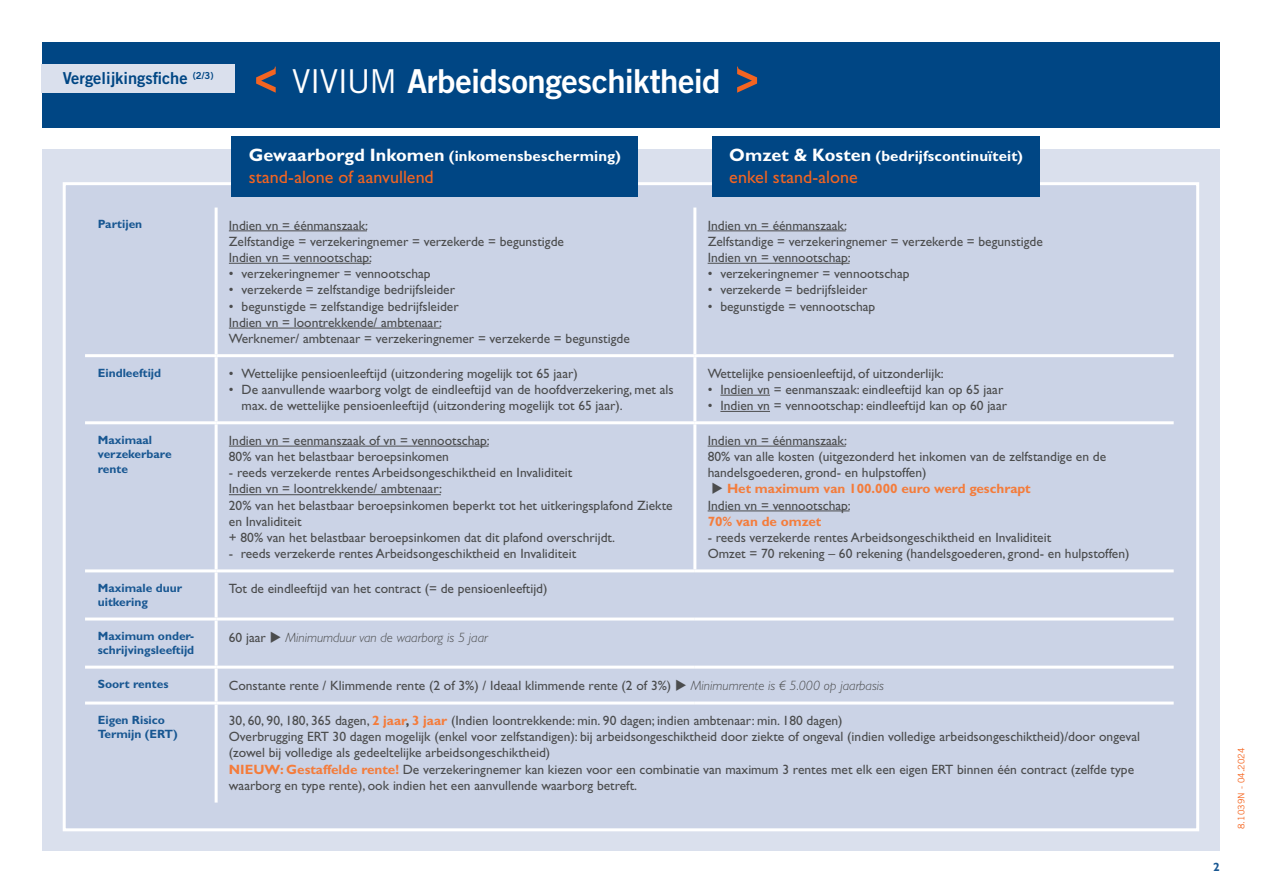
<style>
.page{position:relative;width:1263px;height:893px;background:#fff}
.page>*{position:absolute;margin:0;border:0;box-sizing:border-box;transform-origin:0 0}
.t1{font:33px "Trade Gothic LT Std Bd 2";letter-spacing:-.015em;color:#fff}
.Subtitel_blue{font:18px "Gill Sans Std";color:#f36421}
.t2{font:16.5px "Trade Gothic LT Std Bd 2";color:#004684}
.Subtitel_blue-2{font:700 15px "Gill Sans Std";letter-spacing:.01em;color:#fff}
.Tabel_-_tekst{font:13.5px/16.2px "Gill Sans Std";color:#4b4c4d}
.Tabel_-_tekst-2{font:700 13.5px "Gill Sans Std";color:#f47c3b}
.Tabel_-_tekst-3{font:italic 300 13.5px "Gill Sans Std";color:#4b4c4d}
.Tabel_-_titel{font:700 12px/14.4px "Gill Sans Std";color:#185792}
.Normaal{font:9px "Trade Gothic LT Std";color:#f5641e}
.s1{font-family:"Trade Gothic LT Std"}
.s2{font-size:18px}
.s3{color:#4b4c4d}
.s4{font-weight:400;font-style:normal}
.s5{font-weight:300;font-style:italic}
.s6{font-weight:700;color:#f47c3b}
.s7{font-weight:700}
</style>
<div class="page">
<div style="left:42px;top:149px;width:1178px;height:701px;background:#dae0ed"></div>
<div style="left:63px;top:182px;width:1136px;height:649px;background:#cbd3e6;border:3px solid #fff"></div>
<div style="left:43px;top:43px;width:1177px;height:85px;background:#004684"></div>
<div style="left:41px;top:64px;width:194px;height:29px;background:#dae0ed"></div>
<svg style="left:256px;top:67px;width:20px;height:26px"></svg>
<svg style="left:737px;top:67px;width:20px;height:26px"></svg>
<hr style="left:215px;top:208px;width:3px;height:146px;background:#fff">
<hr style="left:693px;top:208px;width:3px;height:146px;background:#fff">
<hr style="left:85px;top:354px;width:131px;height:3px;background:#fff">
<hr style="left:216px;top:354px;width:479px;height:3px;background:#fff">
<hr style="left:215px;top:357px;width:3px;height:64px;background:#fff">
<hr style="left:695px;top:354px;width:479px;height:3px;background:#fff">
<hr style="left:693px;top:357px;width:3px;height:64px;background:#fff">
<hr style="left:85px;top:421px;width:131px;height:3px;background:#fff">
<hr style="left:216px;top:421px;width:479px;height:3px;background:#fff">
<hr style="left:215px;top:424px;width:3px;height:145px;background:#fff">
<hr style="left:695px;top:421px;width:479px;height:3px;background:#fff">
<hr style="left:693px;top:424px;width:3px;height:145px;background:#fff">
<hr style="left:85px;top:569px;width:131px;height:3px;background:#fff">
<hr style="left:216px;top:569px;width:479px;height:3px;background:#fff">
<hr style="left:215px;top:572px;width:3px;height:45px;background:#fff">
<hr style="left:695px;top:569px;width:479px;height:3px;background:#fff">
<hr style="left:85px;top:617px;width:131px;height:3px;background:#fff">
<hr style="left:216px;top:617px;width:479px;height:3px;background:#fff">
<hr style="left:215px;top:620px;width:3px;height:46px;background:#fff">
<hr style="left:695px;top:617px;width:479px;height:3px;background:#fff">
<hr style="left:85px;top:666px;width:131px;height:3px;background:#fff">
<hr style="left:216px;top:666px;width:479px;height:3px;background:#fff">
<hr style="left:215px;top:669px;width:3px;height:32px;background:#fff">
<hr style="left:695px;top:666px;width:479px;height:3px;background:#fff">
<hr style="left:85px;top:701px;width:131px;height:3px;background:#fff">
<hr style="left:216px;top:701px;width:479px;height:3px;background:#fff">
<hr style="left:215px;top:704px;width:3px;height:99px;background:#fff">
<hr style="left:695px;top:701px;width:479px;height:3px;background:#fff">
<hr style="left:229px;top:230px;width:138px;height:1px;background:#4b4c4d">
<hr style="left:229px;top:263px;width:142px;height:1px;background:#4b4c4d">
<hr style="left:229px;top:328px;width:212px;height:1px;background:#4b4c4d">
<hr style="left:708px;top:230px;width:138px;height:1px;background:#4b4c4d">
<hr style="left:708px;top:263px;width:141px;height:1px;background:#4b4c4d">
<hr style="left:720px;top:395px;width:50px;height:1px;background:#4b4c4d">
<hr style="left:720px;top:411px;width:50px;height:1px;background:#4b4c4d">
<hr style="left:229px;top:446px;width:260px;height:1px;background:#4b4c4d">
<hr style="left:229px;top:494px;width:212px;height:1px;background:#4b4c4d">
<hr style="left:708px;top:446px;width:138px;height:1px;background:#4b4c4d">
<hr style="left:708px;top:511px;width:141px;height:1px;background:#4b4c4d">
<div style="left:232px;top:136px;width:406px;height:61px;background:#004684"></div>
<div style="left:712px;top:136px;width:328px;height:61px;background:#004684"></div>
<p class="t2" style="left:63px;top:68px;width:152px">Vergelijkingsfiche <sup>(2/3)</sup></p>
<p class="t1" style="left:292px;top:60px;width:430px"><span class="s1">VIVIUM</span> Arbeidsongeschiktheid</p>
<p class="Subtitel_blue-2" style="left:249px;top:148px;width:374px"><span class="s2">Gewaarborgd Inkomen</span> (inkomensbescherming)</p>
<p class="Subtitel_blue" style="left:249px;top:167px;width:187px">stand-alone of aanvullend</p>
<p class="Subtitel_blue-2" style="left:729px;top:148px;width:295px"><span class="s2">Omzet &amp; Kosten</span> (bedrijfscontinuïteit)</p>
<p class="Subtitel_blue" style="left:729px;top:167px;width:130px">enkel stand-alone</p>
<p class="Tabel_-_titel" style="left:98px;top:217px;width:46px">Partijen</p>
<p class="Tabel_-_tekst" style="left:229px;top:217px;width:141px">Indien vn = éénmanszaak:</p>
<p class="Tabel_-_tekst" style="left:229px;top:233px;width:337px">Zelfstandige = verzekeringnemer = verzekerde = begunstigde</p>
<p class="Tabel_-_tekst" style="left:229px;top:249px;width:145px">Indien vn = vennootschap:</p>
<p class="Tabel_-_tekst" style="left:229px;top:266px;width:203px">• verzekeringnemer = vennootschap</p>
<p class="Tabel_-_tekst" style="left:229px;top:282px;width:228px">• verzekerde = zelfstandige bedrijfsleider</p>
<p class="Tabel_-_tekst" style="left:229px;top:298px;width:231px">• begunstigde = zelfstandige bedrijfsleider</p>
<p class="Tabel_-_tekst" style="left:229px;top:314px;width:215px">Indien vn = loontrekkende/ ambtenaar:</p>
<p class="Tabel_-_tekst" style="left:229px;top:330px;width:402px">Werknemer/ ambtenaar = verzekeringnemer = verzekerde = begunstigde</p>
<p class="Tabel_-_titel" style="left:98px;top:365px;width:65px">Eindleeftijd</p>
<p class="Tabel_-_tekst" style="left:229px;top:365px;width:350px">• Wettelijke pensioenleeftijd (uitzondering mogelijk tot 65 jaar)</p>
<p class="Tabel_-_tekst" style="left:242px;top:381px;width:433px;text-indent:-13px">• De aanvullende waarborg volgt de eindleeftijd van de hoofdverzekering, met als max. de wettelijke pensioenleeftijd (uitzondering mogelijk tot 65 jaar).</p>
<p class="Tabel_-_titel" style="left:98px;top:432px;width:75px">Maximaal verzekerbare rente</p>
<p class="Tabel_-_tekst" style="left:229px;top:432px;width:263px">Indien vn = eenmanszaak of vn = vennootschap:</p>
<p class="Tabel_-_tekst" style="left:229px;top:448px;width:222px">80% van het belastbaar beroepsinkomen</p>
<p class="Tabel_-_tekst" style="left:229px;top:465px;width:345px">- reeds verzekerde rentes Arbeidsongeschiktheid en Invaliditeit</p>
<p class="Tabel_-_tekst" style="left:229px;top:481px;width:215px">Indien vn = loontrekkende/ ambtenaar:</p>
<p class="Tabel_-_tekst" style="left:229px;top:497px;width:445px">20% van het belastbaar beroepsinkomen beperkt tot het uitkeringsplafond Ziekte en Invaliditeit</p>
<p class="Tabel_-_tekst" style="left:229px;top:529px;width:388px">+ 80% van het belastbaar beroepsinkomen dat dit plafond overschrijdt.</p>
<p class="Tabel_-_tekst" style="left:229px;top:546px;width:349px">- reeds verzekerde rentes Arbeidsongeschiktheid en Invaliditeit</p>
<p class="Tabel_-_tekst" style="left:708px;top:217px;width:141px">Indien vn = éénmanszaak:</p>
<p class="Tabel_-_tekst" style="left:708px;top:233px;width:337px">Zelfstandige = verzekeringnemer = verzekerde = begunstigde</p>
<p class="Tabel_-_tekst" style="left:708px;top:249px;width:145px">Indien vn = vennootschap:</p>
<p class="Tabel_-_tekst" style="left:708px;top:266px;width:203px">• verzekeringnemer = vennootschap</p>
<p class="Tabel_-_tekst" style="left:708px;top:282px;width:161px">• verzekerde = bedrijfsleider</p>
<p class="Tabel_-_tekst" style="left:708px;top:298px;width:169px">• begunstigde = vennootschap</p>
<p class="Tabel_-_tekst" style="left:708px;top:365px;width:238px">Wettelijke pensioenleeftijd, of uitzonderlijk:</p>
<p class="Tabel_-_tekst" style="left:708px;top:381px;width:297px">• Indien vn = eenmanszaak: eindleeftijd kan op 65 jaar</p>
<p class="Tabel_-_tekst" style="left:708px;top:397px;width:301px">• Indien vn = vennootschap: eindleeftijd kan op 60 jaar</p>
<p class="Tabel_-_tekst" style="left:708px;top:432px;width:141px">Indien vn = éénmanszaak:</p>
<p class="Tabel_-_tekst" style="left:708px;top:448px;width:400px">80% van alle kosten (uitgezonderd het inkomen van de zelfstandige en de handelsgoederen, grond- en hulpstoffen)</p>
<p class="Tabel_-_tekst-2" style="left:711px;top:481px;width:321px"><span class="s3">◆</span> Het maximum van 100.000 euro werd geschrapt</p>
<p class="Tabel_-_tekst" style="left:708px;top:497px;width:145px">Indien vn = vennootschap:</p>
<p class="Tabel_-_tekst-2" style="left:708px;top:513px;width:115px">70% van de omzet</p>
<p class="Tabel_-_tekst" style="left:708px;top:529px;width:345px">- reeds verzekerde rentes Arbeidsongeschiktheid en Invaliditeit</p>
<p class="Tabel_-_tekst" style="left:708px;top:546px;width:423px">Omzet = 70 rekening – 60 rekening (handelsgoederen, grond- en hulpstoffen)</p>
<p class="Tabel_-_titel" style="left:98px;top:581px;width:86px">Maximale duur uitkering</p>
<p class="Tabel_-_tekst" style="left:229px;top:580px;width:320px">Tot de eindleeftijd van het contract (= de pensioenleeftijd)</p>
<p class="Tabel_-_titel" style="left:98px;top:629px;width:98px">Maximum onder&shy;schrijvingsleeftijd</p>
<p class="Tabel_-_tekst-3" style="left:229px;top:630px;width:260px"><span class="s4">60 jaar</span> ◆ Minimumduur van de waarborg is 5 jaar</p>
<p class="Tabel_-_titel" style="left:98px;top:677px;width:72px">Soort rentes</p>
<p class="Tabel_-_tekst" style="left:229px;top:678px;width:657px">Constante rente / Klimmende rente (2 of 3%) / Ideaal klimmende rente (2 of 3%) ◆ <span class="s5">Minimumrente is € 5.000 op jaarbasis</span></p>
<p class="Tabel_-_titel" style="left:98px;top:713px;width:81px">Eigen Risico<br>Termijn (ERT)</p>
<p class="Tabel_-_tekst" style="left:229px;top:712px;width:615px">30, 60, 90, 180, 365 dagen, <span class="s6">2 jaar</span><span class="s7">,</span> <span class="s6">3 jaar</span> (Indien loontrekkende: min. 90 dagen; indien ambtenaar: min. 180 dagen)</p>
<p class="Tabel_-_tekst" style="left:229px;top:729px;width:913px">Overbrugging ERT 30 dagen mogelijk (enkel voor zelfstandigen): bij arbeidsongeschiktheid door ziekte of ongeval (indien volledige arbeidsongeschiktheid)/door ongeval (zowel bij volledige als gedeeltelijke arbeidsongeschiktheid)</p>
<p class="Tabel_-_tekst" style="left:229px;top:761px;width:907px"><span class="s6">NIEUW: Gestaffelde rente!</span> De verzekeringnemer kan kiezen voor een combinatie van maximum 3 rentes met elk een eigen ERT binnen één contract (zelfde type waarborg en type rente), ook indien het een aanvullende waarborg betreft.</p>
<p class="Tabel_-_titel" style="left:1213px;top:860px;width:8px">2</p>
<p class="Normaal" style="left:1236px;top:829px;width:83px;rotate:-90deg">8.1039N - 04.2024</p>
</div>
